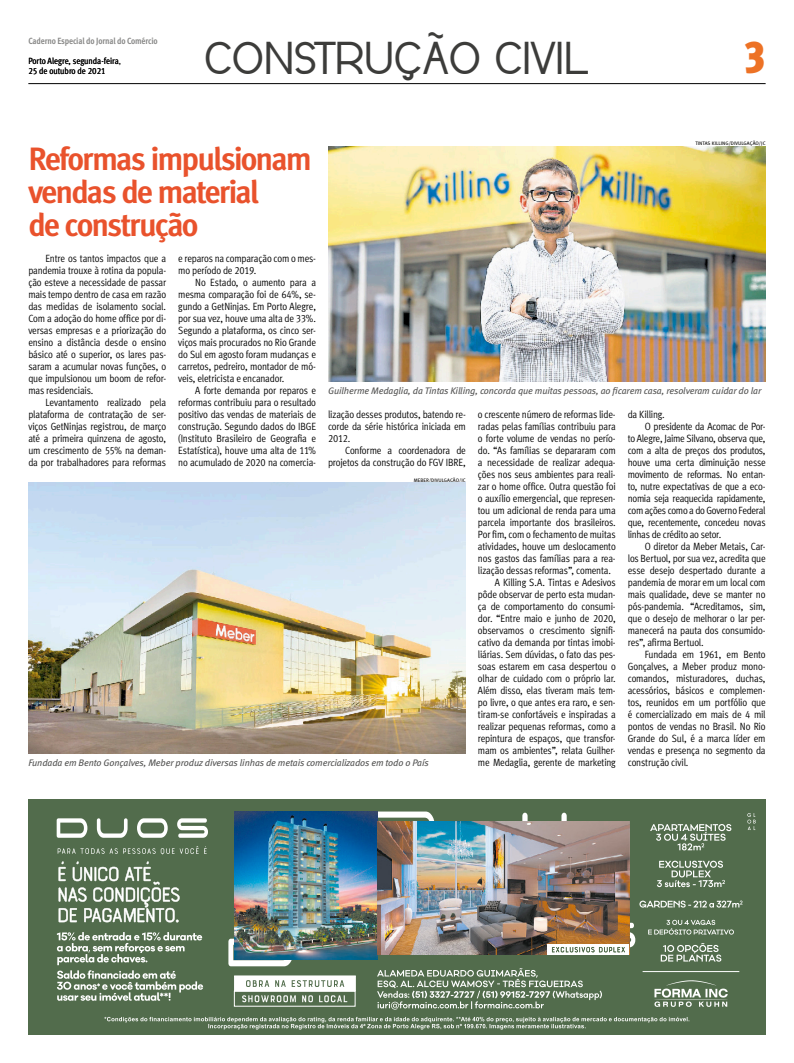
<style>
.page{position:relative;width:794px;height:1063px;background:#fff}
.page>*{position:absolute;margin:0;border:0;box-sizing:border-box;transform-origin:0 0}
.t1{font:45px "Meta Cond Black LF";color:#ed7225}
.t2{font:33px "Elegan Tech";letter-spacing:-.025em;color:#3c3c3a;scale:1.11 1}
.Abre{font:32.4px/33px "Meta Cond Bold LF";letter-spacing:-.055em;color:#e9522c;scale:1.11 1}
.TEXTO{font:10.5px/12px "Meta Cond Normal LF";letter-spacing:-.02em;color:#000;text-align:justify}
.Legenda{font:italic 9.5px "Meta";letter-spacing:-.01em;color:#565655}
.t3{font:9px "Meta Cond Book LF";color:#000}
.t4{font:9px "Meta Cond Bold LF";letter-spacing:-.015em;color:#878786}
.Crédito{font:5px "Meta Book Caps";color:#000}
</style>
<div class="page">
<hr style="left:28px;top:83px;width:737px;height:1px;background:#000">
<div style="left:28px;top:799px;width:737px;height:236px;background:#526c4c"></div>
<svg style="left:104px;top:1017px;width:585px;height:13px"></svg>
<svg style="left:747px;top:813px;width:8px;height:17px"></svg>
<svg style="left:58px;top:861px;width:122px;height:61px"></svg>
<svg style="left:57px;top:932px;width:146px;height:69px"></svg>
<svg style="left:522px;top:813px;width:45px;height:9px"></svg>
<svg style="left:228px;top:939px;width:6px;height:27px"></svg>
<svg style="left:234px;top:812px;width:201px;height:177px"></svg>
<div style="left:234px;top:976px;width:122px;height:15px;border:1px solid #fff"></div>
<svg style="left:246px;top:980px;width:98px;height:7px"></svg>
<div style="left:234px;top:991px;width:121px;height:16px;border:1px solid #fff"></div>
<svg style="left:242px;top:995px;width:105px;height:7px"></svg>
<img style="left:234px;top:812px;width:143px;height:147px">
<img style="left:377px;top:822px;width:252px;height:133px">
<svg style="left:547px;top:944px;width:82px;height:11px"></svg>
<svg style="left:552px;top:923px;width:83px;height:29px;background:#ac8b67"></svg>
<svg style="left:377px;top:968px;width:225px;height:42px"></svg>
<svg style="left:57px;top:818px;width:30px;height:20px"></svg>
<svg style="left:97px;top:818px;width:31px;height:20px"></svg>
<svg style="left:137px;top:818px;width:31px;height:20px"></svg>
<svg style="left:177px;top:818px;width:31px;height:20px"></svg>
<svg style="left:58px;top:846px;width:149px;height:9px"></svg>
<svg style="left:650px;top:824px;width:81px;height:26px"></svg>
<svg style="left:657px;top:861px;width:68px;height:26px"></svg>
<svg style="left:639px;top:901px;width:103px;height:7px"></svg>
<svg style="left:648px;top:920px;width:86px;height:15px"></svg>
<svg style="left:661px;top:943px;width:60px;height:19px"></svg>
<hr style="left:642px;top:971px;width:97px;height:1px;background:#fff">
<svg style="left:654px;top:980px;width:73px;height:27px"></svg>
<img style="left:328px;top:147px;width:437px;height:235px">
<img style="left:28px;top:483px;width:438px;height:271px">
<p class="t4" style="left:28px;top:35px;width:131px">Caderno Especial do Jornal do Comércio</p>
<p class="t3" style="left:28px;top:66px;width:79px">25 de outubro de 2021</p>
<p class="t3" style="left:28px;top:56px;width:94px">Porto Alegre, segunda-feira,</p>
<h2 class="t2" style="left:204px;top:43px;width:349px">CONSTRUÇÃO CIVIL</h2>
<p class="t1" style="left:743px;top:29px;width:24px">3</p>
<p class="Crédito" style="left:695px;top:141px;width:72px">TINTAS KILLING/DIVULGAÇÃO/JC</p>
<p class="Abre" style="left:28px;top:142px;width:257px">Reformas impulsionam vendas de material<br>de construção</p>
<p class="TEXTO" style="left:28px;top:252px;width:139px;text-indent:17px">Entre os tantos impactos que a pandemia trouxe à rotina da popula&shy;ção esteve a necessidade de passar mais tempo dentro de casa em razão das medidas de isolamento social.<br>Com a adoção do home office por di&shy;versas empresas e a priorização do ensino a distância desde o ensino básico até o superior, os lares pas&shy;saram a acumular novas funções, o que impulsionou um boom de refor&shy;mas residenciais.</p>
<p class="TEXTO" style="left:28px;top:396px;width:139px;text-indent:17px">Levantamento realizado pela plataforma de contratação de ser&shy;viços GetNinjas registrou, de março até a primeira quinzena de agosto, um crescimento de 55% na deman&shy;da por trabalhadores para reformas</p>
<p class="TEXTO" style="left:178px;top:252px;width:139px">e reparos na comparação com o mes&shy;mo período de 2019.</p>
<p class="TEXTO" style="left:178px;top:276px;width:139px;text-indent:17px">No Estado, o aumento para a mesma comparação foi de 64%, se&shy;gundo a GetNinjas. Em Porto Alegre, por sua vez, houve uma alta de 33%.<br>Segundo a plataforma, os cinco ser&shy;viços mais procurados no Rio Grande do Sul em agosto foram mudanças e carretos, pedreiro, montador de mó&shy;veis, eletricista e encanador.</p>
<p class="TEXTO" style="left:178px;top:384px;width:139px;text-indent:17px">A forte demanda por reparos e reformas contribuiu para o resultado positivo das vendas de materiais de construção. Segundo dados do IBGE (Instituto Brasileiro de Geografia e Estatística), houve uma alta de 11% no acumulado de 2020 na comercia-</p>
<p class="Legenda" style="left:328px;top:385px;width:435px">Guilherme Medaglia, da Tintas Killing, concorda que muitas pessoas, ao ficarem casa, resolveram cuidar do lar</p>
<p class="TEXTO" style="left:478px;top:408px;width:139px">o crescente número de reformas lide&shy;radas pelas famílias contribuiu para o forte volume de vendas no perío&shy;do. “As famílias se depararam com a necessidade de realizar adequa&shy;ções nos seus ambientes para reali&shy;zar o home office. Outra questão foi o auxílio emergencial, que represen&shy;tou um adicional de renda para uma parcela importante dos brasileiros.<br>Por fim, com o fechamento de muitas atividades, houve um deslocamento nos gastos das famílias para a rea&shy;lização dessas reformas”, comenta.</p>
<p class="TEXTO" style="left:478px;top:576px;width:139px;text-indent:17px">A Killing S.A. Tintas e Adesivos pôde observar de perto esta mudan&shy;ça de comportamento do consumi&shy;dor. “Entre maio e junho de 2020, observamos o crescimento signifi&shy;cativo da demanda por tintas imobi&shy;liárias. Sem dúvidas, o fato das pes&shy;soas estarem em casa despertou o olhar de cuidado com o próprio lar.<br>Além disso, elas tiveram mais tem&shy;po livre, o que antes era raro, e sen&shy;tiram-se confortáveis e inspiradas a realizar pequenas reformas, como a repintura de espaços, que transfor&shy;mam os ambientes”, relata Guilher&shy;me Medaglia, gerente de marketing</p>
<p class="TEXTO" style="left:328px;top:408px;width:139px">lização desses produtos, batendo re&shy;corde da série histórica iniciada em 2012.</p>
<p class="TEXTO" style="left:328px;top:444px;width:139px;text-align:right">Conforme a coordenadora de projetos da construção do FGV IBRE,</p>
<p class="TEXTO" style="left:628px;top:408px;width:38px">da Killing.</p>
<p class="TEXTO" style="left:628px;top:420px;width:139px;text-indent:17px">O presidente da Acomac de Por&shy;to Alegre, Jaime Silvano, observa que, com a alta de preços dos produtos, houve uma certa diminuição nesse movimento de reformas. No entan&shy;to, nutre expectativas de que a eco&shy;nomia seja reaquecida rapidamente, com ações como a do Governo Federal que, recentemente, concedeu novas linhas de crédito ao setor.</p>
<p class="TEXTO" style="left:628px;top:540px;width:139px;text-indent:17px">O diretor da Meber Metais, Car&shy;los Bertuol, por sua vez, acredita que esse desejo despertado durante a pandemia de morar em um local com mais qualidade, deve se manter no pós-pandemia. “Acreditamos, sim, que o desejo de melhorar o lar per&shy;manecerá na pauta dos consumido&shy;res”, afirma Bertuol.</p>
<p class="TEXTO" style="left:628px;top:648px;width:139px;text-indent:17px">Fundada em 1961, em Bento Gonçalves, a Meber produz mono&shy;comandos, misturadores, duchas, acessórios, básicos e complemen&shy;tos, reunidos em um portfólio que é comercializado em mais de 4 mil pontos de vendas no Brasil. No Rio Grande do Sul, é a marca líder em vendas e presença no segmento da construção civil.</p>
<p class="Crédito" style="left:414px;top:477px;width:54px">MEBER/DIVULGAÇÃO/JC</p>
<p class="Legenda" style="left:28px;top:757px;width:402px">Fundada em Bento Gonçalves, Meber produz diversas linhas de metais comercializados em todo o País</p>
</div>
